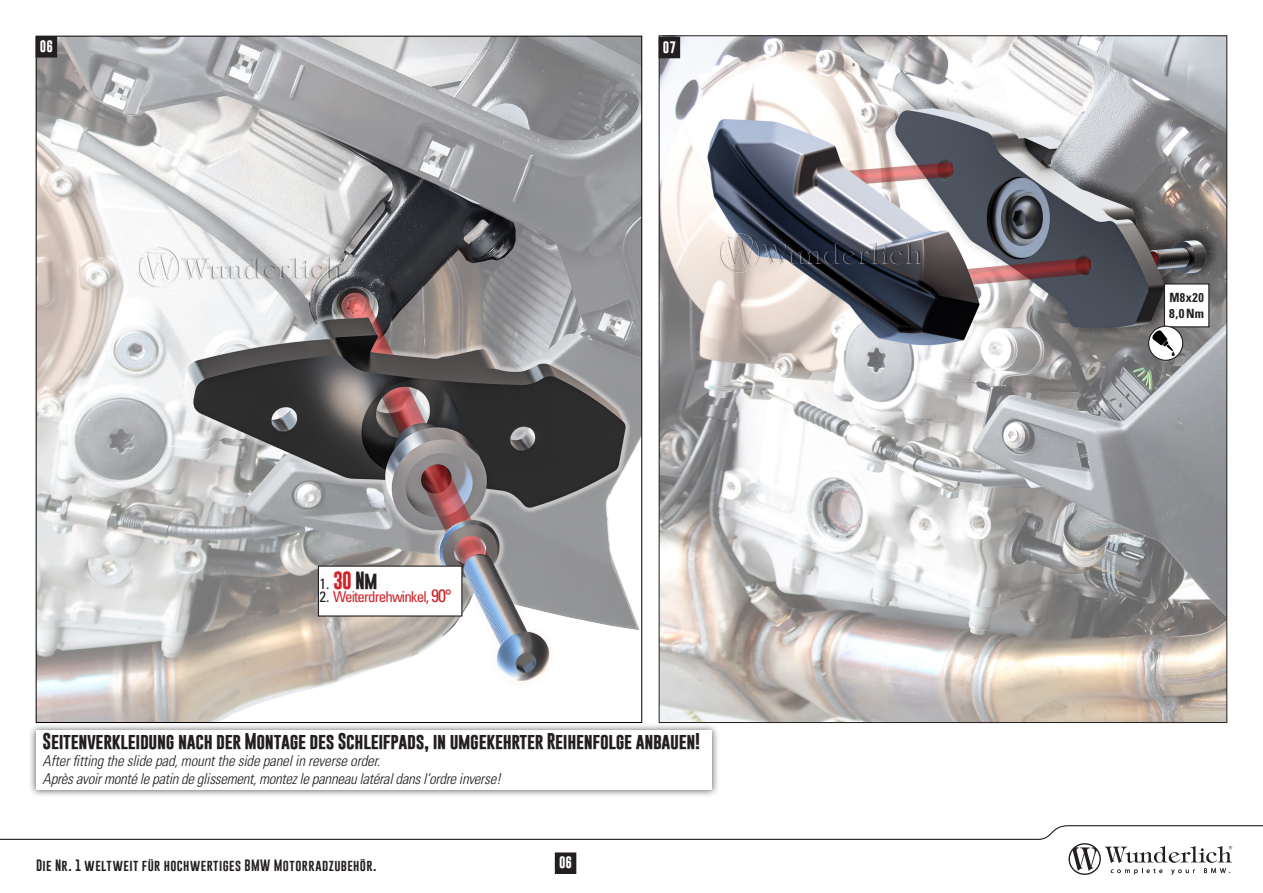
<style>
.page{position:relative;width:1263px;height:893px;background:#fff}
.page>*{position:absolute;margin:0;border:0;box-sizing:border-box;transform-origin:0 0}
.BU{font:700 16.5px "Gobold";letter-spacing:-.02em;color:#231f20}
.BU-2{font:italic 300 condensed 15px "Univers LT Std";letter-spacing:-.02em;color:#231f20}
.t1{font:condensed 15px "Univers LT Std";letter-spacing:-.06em;color:#d1232a}
.t2{font:condensed 15px "Univers LT Std";color:#231f20}
.t3{font:700 condensed 12.75px "Univers LT Std";letter-spacing:.045em;color:#231f20;scale:.95 1}
.t4{font:700 condensed 12.75px "Univers LT Std";letter-spacing:.045em;color:#231f20}
.t5{font:12px "Gobold";letter-spacing:.035em;color:#231f20}
.t6{font:700 12px "Gobold";color:#fff}
.s1{font-family:"Gobold";font-weight:700;font-stretch:normal;font-size:18px;color:#d1232a}
.s2{font-family:"Gobold";font-weight:700;font-stretch:normal;font-size:18px}
.s3{color:#231f20}
.s4{font-size:18px}
</style>
<div class="page">
<svg style="left:0;top:825px;width:1263px;height:50px"></svg>
<img style="left:38px;top:38px;width:602px;height:683px">
<img style="left:661px;top:37px;width:564px;height:684px">
<div style="left:28px;top:723px;width:692px;height:75px;background:#231f20;opacity:.75"></div>
<div style="left:36px;top:730px;width:676px;height:60px;background:#fff"></div>
<div style="left:555px;top:853px;width:21px;height:20px;background:#231f20"></div>
<div style="left:555px;top:853px;width:21px;height:21px;border:1px solid #231f20"></div>
<img style="left:139px;top:247px;width:206px;height:41px">
<img style="left:719px;top:232px;width:206px;height:41px">
<div style="left:1164px;top:284px;width:45px;height:43px;background:#fff"></div>
<div style="left:1164px;top:283px;width:45px;height:44px;border:1px solid #231f20"></div>
<div style="left:36px;top:37px;width:21px;height:20px;background:#231f20"></div>
<div style="left:36px;top:36px;width:21px;height:21px;border:1px solid #231f20"></div>
<div style="left:659px;top:37px;width:21px;height:21px;background:#231f20"></div>
<div style="left:318px;top:566px;width:144px;height:50px;background:#fff"></div>
<svg style="left:1149px;top:326px;width:34px;height:34px"></svg>
<div style="left:1148px;top:326px;width:35px;height:35px;border:1px solid #231f20;border-radius:50%"></div>
<svg style="left:1151px;top:330px;width:24px;height:26px"></svg>
<p class="t6" style="left:40px;top:38px;width:15px">06</p>
<p class="t6" style="left:663px;top:39px;width:15px">07</p>
<p class="t2" style="left:320px;top:574px;width:60px">1. <span class="s1">30</span> <span class="s2">Nm</span></p>
<p class="t1" style="left:320px;top:588px;width:134px"><span class="s3">2.</span> Weiterdrehwinkel, <span class="s4">90°</span></p>
<p class="BU" style="left:43px;top:730px;width:659px">Seitenverkleidung nach der Montage des Schleifpads, in umgekehrter Reihenfolge anbauen!</p>
<p class="BU-2" style="left:43px;top:751px;width:339px">After fitting the slide pad, mount the side panel in reverse order.</p>
<p class="BU-2" style="left:43px;top:769px;width:460px">Après avoir monté le patin de glissement, montez le panneau latéral dans l‘ordre inverse!</p>
<p class="t5" style="left:36px;top:858px;width:342px">Die Nr. 1 weltweit für hochwertiges BMW Motorradzubehör.</p>
<p class="t6" style="left:559px;top:855px;width:15px">06</p>
<p class="t3" style="left:1169px;top:290px;width:38px">M8x20</p>
<p class="t4" style="left:1169px;top:305px;width:36px">8,0Nm</p>
</div>
